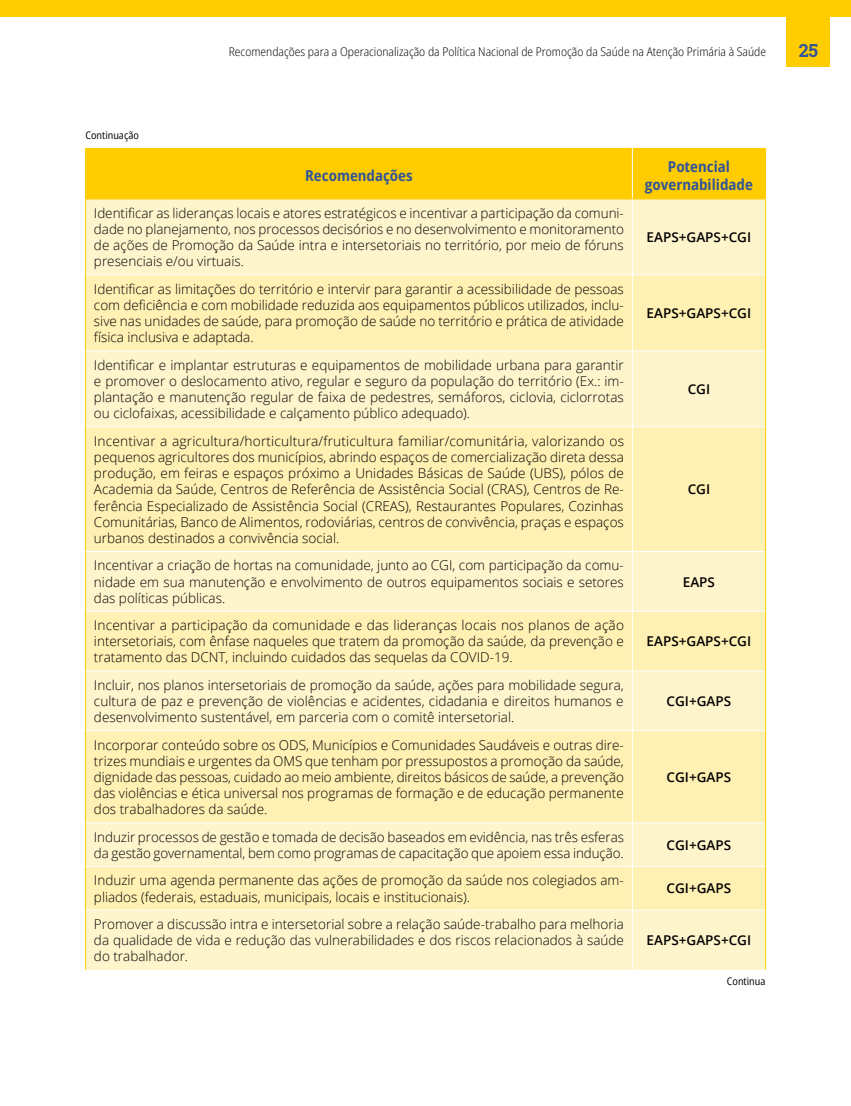
<style>
.page{position:relative;width:851px;height:1106px;background:#fff}
.page>*{position:absolute;margin:0;border:0;box-sizing:border-box;transform-origin:0 0}
.t1{font:700 18px "Roboto Slab";color:#315598}
.t2{font:700 semi-condensed 15px/18px "Open Sans";color:#315598;text-align:center}
.t3{font:300 13.5px/16.2px "Open Sans";color:#000;text-align:justify}
.t4{font:600 13.5px "Open Sans";color:#000}
.t5{font:300 semi-condensed 12px "Open Sans";color:#000}
.t6{font:semi-condensed 10.5px "Open Sans";color:#000}
</style>
<div class="page">
<div style="left:0;top:0;width:850px;height:17px;background:#fc0"></div>
<div style="left:786px;top:0;width:44px;height:67px;background:#fc0"></div>
<div style="left:86px;top:148px;width:679px;height:51px;background:#fc0"></div>
<div style="left:86px;top:200px;width:679px;height:769px;background:#fff5cc"></div>
<svg style="left:86px;top:275px;width:679px;height:634px;background:#fff1bc"></svg>
<hr style="left:632px;top:148px;width:1px;height:51px;background:#fff">
<hr style="left:632px;top:199px;width:1px;height:75px;background:#fff">
<hr style="left:86px;top:274px;width:546px;height:1px;background:#fff">
<hr style="left:632px;top:274px;width:133px;height:1px;background:#fff">
<hr style="left:632px;top:275px;width:1px;height:75px;background:#fff">
<hr style="left:86px;top:350px;width:546px;height:1px;background:#fff">
<hr style="left:632px;top:350px;width:133px;height:1px;background:#fff">
<hr style="left:632px;top:351px;width:1px;height:75px;background:#fff">
<hr style="left:86px;top:426px;width:546px;height:1px;background:#fff">
<hr style="left:632px;top:426px;width:133px;height:1px;background:#fff">
<hr style="left:632px;top:427px;width:1px;height:124px;background:#fff">
<hr style="left:86px;top:551px;width:546px;height:1px;background:#fff">
<hr style="left:632px;top:551px;width:133px;height:1px;background:#fff">
<hr style="left:632px;top:552px;width:1px;height:59px;background:#fff">
<hr style="left:86px;top:611px;width:546px;height:1px;background:#fff">
<hr style="left:632px;top:611px;width:133px;height:1px;background:#fff">
<hr style="left:632px;top:611px;width:1px;height:59px;background:#fff">
<hr style="left:86px;top:670px;width:546px;height:1px;background:#fff">
<hr style="left:632px;top:670px;width:133px;height:1px;background:#fff">
<hr style="left:632px;top:671px;width:1px;height:59px;background:#fff">
<hr style="left:86px;top:822px;width:546px;height:1px;background:#fff">
<hr style="left:632px;top:822px;width:133px;height:1px;background:#fff">
<hr style="left:632px;top:866px;width:1px;height:43px;background:#fff">
<hr style="left:86px;top:909px;width:546px;height:1px;background:#fff">
<hr style="left:632px;top:909px;width:133px;height:1px;background:#fff">
<hr style="left:632px;top:910px;width:1px;height:59px;background:#fff">
<hr style="left:765px;top:730px;width:1px;height:93px;background:#fc0">
<hr style="left:765px;top:823px;width:1px;height:43px;background:#fc0">
<hr style="left:85px;top:148px;width:1px;height:51px;background:#fc0">
<hr style="left:85px;top:199px;width:547px;height:1px;background:#fc0">
<hr style="left:632px;top:199px;width:133px;height:1px;background:#fc0">
<hr style="left:765px;top:148px;width:1px;height:51px;background:#fc0">
<hr style="left:85px;top:199px;width:1px;height:76px;background:#fc0">
<hr style="left:765px;top:199px;width:1px;height:76px;background:#fc0">
<hr style="left:85px;top:275px;width:1px;height:76px;background:#fc0">
<hr style="left:85px;top:351px;width:1px;height:76px;background:#fc0">
<hr style="left:85px;top:427px;width:1px;height:124px;background:#fc0">
<hr style="left:85px;top:551px;width:1px;height:60px;background:#fc0">
<hr style="left:85px;top:611px;width:1px;height:60px;background:#fc0">
<hr style="left:85px;top:671px;width:1px;height:59px;background:#fc0">
<hr style="left:765px;top:275px;width:1px;height:76px;background:#fc0">
<hr style="left:765px;top:351px;width:1px;height:76px;background:#fc0">
<hr style="left:765px;top:427px;width:1px;height:124px;background:#fc0">
<hr style="left:765px;top:551px;width:1px;height:60px;background:#fc0">
<hr style="left:765px;top:611px;width:1px;height:60px;background:#fc0">
<hr style="left:765px;top:671px;width:1px;height:59px;background:#fc0">
<hr style="left:85px;top:866px;width:1px;height:44px;background:#fc0">
<hr style="left:85px;top:910px;width:1px;height:59px;background:#fc0">
<hr style="left:765px;top:866px;width:1px;height:44px;background:#fc0">
<hr style="left:765px;top:910px;width:1px;height:59px;background:#fc0">
<hr style="left:86px;top:730px;width:546px;height:1px;background:#fff">
<hr style="left:86px;top:866px;width:546px;height:1px;background:#fff">
<hr style="left:85px;top:730px;width:1px;height:93px;background:#fc0">
<hr style="left:85px;top:823px;width:1px;height:43px;background:#fc0">
<hr style="left:632px;top:730px;width:133px;height:1px;background:#fff">
<hr style="left:632px;top:731px;width:1px;height:91px;background:#fff">
<hr style="left:632px;top:823px;width:1px;height:43px;background:#fff">
<hr style="left:632px;top:866px;width:133px;height:1px;background:#fff">
<p class="t6" style="left:85px;top:128px;width:55px">Continuação</p>
<p class="t5" style="left:229px;top:43px;width:538px">Recomendações para a Operacionalização da Política Nacional de Promoção da Saúde na Atenção Primária à Saúde</p>
<h1 class="t1" style="left:798px;top:38px;width:21px">25</h1>
<p class="t2" style="left:305px;top:167px;width:109px">Recomendações</p>
<p class="t2" style="left:645px;top:158px;width:109px">Potencial governabilidade</p>
<p class="t3" style="left:94px;top:204px;width:531px">Identificar as lideranças locais e atores estratégicos e incentivar a participação da comuni&shy;dade no planejamento, nos processos decisórios e no desenvolvimento e monitoramento de ações de Promoção da Saúde intra e intersetoriais no território, por meio de fóruns presenciais e/ou virtuais.</p>
<p class="t4" style="left:646px;top:228px;width:106px">EAPS+GAPS+CGI</p>
<p class="t3" style="left:94px;top:280px;width:531px">Identificar as limitações do território e intervir para garantir a acessibilidade de pessoas com deficiência e com mobilidade reduzida aos equipamentos públicos utilizados, inclu&shy;sive nas unidades de saúde, para promoção de saúde no território e prática de atividade física inclusiva e adaptada.</p>
<p class="t3" style="left:94px;top:356px;width:531px">Identificar e implantar estruturas e equipamentos de mobilidade urbana para garantir e promover o deslocamento ativo, regular e seguro da população do território (Ex.: im&shy;plantação e manutenção regular de faixa de pedestres, semáforos, ciclovia, ciclorrotas ou ciclofaixas, acessibilidade e calçamento público adequado).</p>
<p class="t3" style="left:94px;top:432px;width:531px">Incentivar a agricultura/horticultura/fruticultura familiar/comunitária, valorizando os pequenos agricultores dos municípios, abrindo espaços de comercialização direta dessa produção, em feiras e espaços próximo a Unidades Básicas de Saúde (UBS), pólos de Academia da Saúde, Centros de Referência de Assistência Social (CRAS), Centros de Re&shy;ferência Especializado de Assistência Social (CREAS), Restaurantes Populares, Cozinhas Comunitárias, Banco de Alimentos, rodoviárias, centros de convivência, praças e espaços urbanos destinados a convivência social.</p>
<p class="t3" style="left:94px;top:557px;width:531px">Incentivar a criação de hortas na comunidade, junto ao CGI, com participação da comu&shy;nidade em sua manutenção e envolvimento de outros equipamentos sociais e setores das políticas públicas.</p>
<p class="t3" style="left:94px;top:616px;width:531px">Incentivar a participação da comunidade e das lideranças locais nos planos de ação intersetoriais, com ênfase naqueles que tratem da promoção da saúde, da prevenção e tratamento das DCNT, incluindo cuidados das sequelas da COVID-19.</p>
<p class="t3" style="left:94px;top:676px;width:531px">Incluir, nos planos intersetoriais de promoção da saúde, ações para mobilidade segura, cultura de paz e prevenção de violências e acidentes, cidadania e direitos humanos e desenvolvimento sustentável, em parceria com o comitê intersetorial.</p>
<p class="t3" style="left:94px;top:736px;width:531px">Incorporar conteúdo sobre os ODS, Municípios e Comunidades Saudáveis e outras dire&shy;trizes mundiais e urgentes da OMS que tenham por pressupostos a promoção da saúde, dignidade das pessoas, cuidado ao meio ambiente, direitos básicos de saúde, a prevenção das violências e ética universal nos programas de formação e de educação permanente dos trabalhadores da saúde.</p>
<p class="t4" style="left:646px;top:304px;width:106px">EAPS+GAPS+CGI</p>
<p class="t4" style="left:687px;top:380px;width:24px">CGI</p>
<p class="t4" style="left:687px;top:480px;width:24px">CGI</p>
<p class="t4" style="left:682px;top:572px;width:34px">EAPS</p>
<p class="t4" style="left:646px;top:632px;width:106px">EAPS+GAPS+CGI</p>
<p class="t4" style="left:666px;top:692px;width:66px">CGI+GAPS</p>
<p class="t4" style="left:666px;top:768px;width:66px">CGI+GAPS</p>
<p class="t3" style="left:94px;top:828px;width:531px">Induzir processos de gestão e tomada de decisão baseados em evidência, nas três esferas da gestão governamental, bem como programas de capacitação que apoiem essa indução.</p>
<p class="t4" style="left:666px;top:835px;width:66px">CGI+GAPS</p>
<p class="t3" style="left:94px;top:872px;width:531px">Induzir uma agenda permanente das ações de promoção da saúde nos colegiados am&shy;pliados (federais, estaduais, municipais, locais e institucionais).</p>
<p class="t4" style="left:666px;top:879px;width:66px">CGI+GAPS</p>
<p class="t3" style="left:94px;top:915px;width:531px">Promover a discussão intra e intersetorial sobre a relação saúde-trabalho para melhoria da qualidade de vida e redução das vulnerabilidades e dos riscos relacionados à saúde do trabalhador.</p>
<p class="t4" style="left:646px;top:931px;width:106px">EAPS+GAPS+CGI</p>
<p class="t6" style="left:726px;top:974px;width:40px">Continua</p>
</div>
